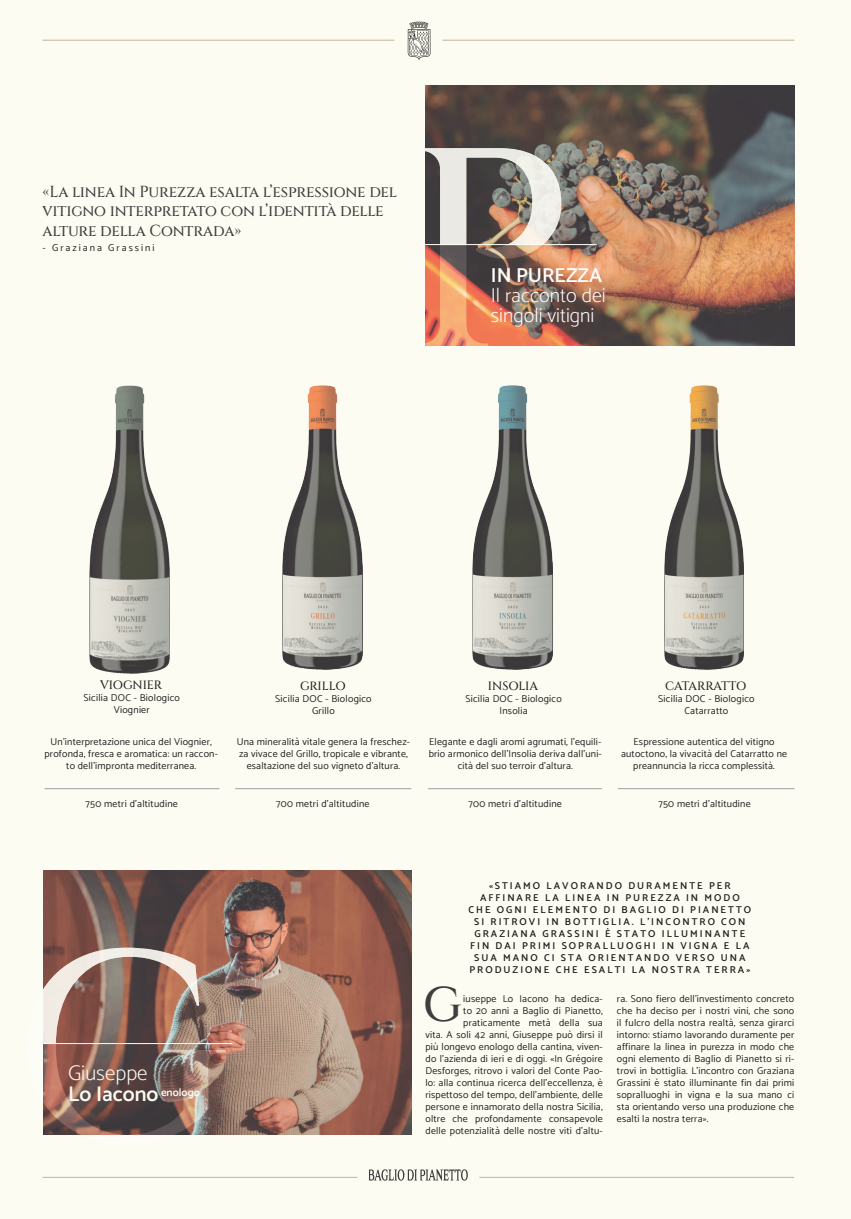
<style>
.page{position:relative;width:851px;height:1219px;background:#fff}
.page>*{position:absolute;margin:0;border:0;box-sizing:border-box;transform-origin:0 0}
.t1{font:500 48.7px "Cinzel";color:#3e3e3f}
.t2{font:200 21.4px/21.4px "Catamaran";color:#fdfcf2}
.t3{font:200 20.3px/20.3px "Catamaran";color:#fff}
.t4{font:600 20.3px "Catamaran";color:#fff}
.t5{font:500 16px/19.2px "Cinzel";letter-spacing:-.01em;color:#3e3e3f;scale:.96 1}
.t6{font:500 12px "Cinzel";letter-spacing:-.01em;color:#231f20}
.t7{font:10px/12px "Catamaran";letter-spacing:.02em;color:#231f20;text-align:center}
.t8{font:600 10px/12px "Catamaran";letter-spacing:.2em;color:#231f20;text-align:center}
.t9{font:10px "Catamaran";letter-spacing:.2em;color:#231f20}
.s1{font-weight:600}
</style>
<div class="page">
<div style="left:0;top:0;width:850px;height:1219px;background:#fdfcf2"></div>
<hr style="left:43px;top:40px;width:351px;height:1px;background:#c3b49b">
<hr style="left:43px;top:1177px;width:314px;height:1px;background:#c3b49b">
<hr style="left:442px;top:40px;width:352px;height:1px;background:#c3b49b">
<hr style="left:479px;top:1177px;width:315px;height:1px;background:#c3b49b">
<svg style="left:369px;top:1169px;width:99px;height:12px"></svg>
<svg style="left:407px;top:22px;width:23px;height:38px"></svg>
<img style="left:43px;top:870px;width:368px;height:264px">
<svg style="left:43px;top:948px;width:183px;height:187px;background:#8c6e65"></svg>
<hr style="left:16px;top:1043px;width:216px;height:1px;background:#fdfcf2">
<img style="left:425px;top:85px;width:369px;height:261px">
<hr style="left:377px;top:244px;width:219px;height:1px;background:#fdfcf2">
<img style="left:425px;top:148px;width:136px;height:198px">
<img style="left:282px;top:385px;width:80px;height:285px">
<img style="left:473px;top:385px;width:79px;height:285px">
<img style="left:664px;top:385px;width:79px;height:285px">
<img style="left:89px;top:385px;width:81px;height:289px">
<hr style="left:428px;top:788px;width:173px;height:1px;background:#9d9fa2">
<hr style="left:617px;top:788px;width:177px;height:1px;background:#9d9fa2">
<hr style="left:45px;top:788px;width:174px;height:1px;background:#9d9fa2">
<hr style="left:235px;top:788px;width:176px;height:1px;background:#9d9fa2">
<h3 class="t5" style="left:43px;top:183px;width:371px">«La linea In Purezza esalta l’espressione del vitigno interpretato con l’identità delle alture della Contrada»</h3>
<p class="t9" style="left:43px;top:240px;width:113px">- Graziana Grassini</p>
<h3 class="t4" style="left:491px;top:259px;width:113px">IN PUREZZA</h3>
<h3 class="t3" style="left:491px;top:285px;width:116px">Il racconto dei singoli vitigni</h3>
<p class="t6" style="left:100px;top:677px;width:64px">VIOGNIER</p>
<p class="t7" style="left:83px;top:691px;width:98px">Sicilia DOC - Biologico<br>Viognier</p>
<p class="t7" style="left:44px;top:735px;width:175px">Un’interpretazione unica del Viognier, profonda, fresca e aromatica: un raccon&shy;to dell’impronta mediterranea.</p>
<p class="t7" style="left:237px;top:735px;width:175px">Una mineralità vitale genera la freschez&shy;za vivace del Grillo, tropicale e vibrante, esaltazione del suo vigneto d’altura.</p>
<p class="t7" style="left:428px;top:735px;width:174px">Elegante e dagli aromi agrumati, l’equili&shy;brio armonico dell’Insolia deriva dall’uni&shy;cità del suo terroir d’altura.</p>
<p class="t7" style="left:621px;top:735px;width:168px">Espressione autentica del vitigno autoctono, la vivacità del Catarratto ne preannuncia la ricca complessità.</p>
<p class="t6" style="left:665px;top:678px;width:83px">CATARRATTO</p>
<p class="t7" style="left:658px;top:692px;width:98px">Sicilia DOC - Biologico<br>Catarratto</p>
<p class="t6" style="left:488px;top:678px;width:52px">INSOLIA</p>
<p class="t7" style="left:465px;top:692px;width:98px">Sicilia DOC - Biologico<br>Insolia</p>
<p class="t6" style="left:300px;top:678px;width:47px">GRILLO</p>
<p class="t7" style="left:275px;top:692px;width:98px">Sicilia DOC - Biologico<br>Grillo</p>
<p class="t7" style="left:85px;top:798px;width:94px">750 metri d’altitudine</p>
<p class="t7" style="left:276px;top:798px;width:95px">700 metri d’altitudine</p>
<p class="t7" style="left:468px;top:798px;width:95px">700 metri d’altitudine</p>
<p class="t7" style="left:658px;top:798px;width:94px">750 metri d’altitudine</p>
<h2 class="t2" style="left:68px;top:1061px;width:133px">Giuseppe<br><span class="s1">Lo Iacono</span> <sup>enologo</sup></h2>
<p class="t8" style="left:468px;top:879px;width:284px">«STIAMO LAVORANDO DURAMENTE PER AFFINARE LA LINEA IN PUREZZA IN MODO CHE OGNI ELEMENTO DI BAGLIO DI PIANETTO SI RITROVI IN BOTTIGLIA. L’INCONTRO CON GRAZIANA GRASSINI È STATO ILLUMINANTE FIN DAI PRIMI SOPRALLUOGHI IN VIGNA E LA SUA MANO CI STA ORIENTANDO VERSO UNA PRODUZIONE CHE ESALTI LA NOSTRA TERRA»</p>
<h1 class="t1" style="left:423px;top:973px;width:41px">G</h1>
<p class="t7" style="left:425px;top:992px;width:179px;text-align:right">iuseppe Lo Iacono ha dedica-<br>to 20 anni a Baglio di Pianetto, praticamente metà della sua<br>vita. A soli 42 anni, Giuseppe può dirsi il più longevo enologo della cantina, viven&shy;do l’azienda di ieri e di oggi. «In Grégoire Desforges, ritrovo i valori del Conte Pao&shy;lo: alla continua ricerca dell’eccellenza, è rispettoso del tempo, dell’ambiente, delle persone e innamorato della nostra Sicilia, oltre che profondamente consapevole delle potenzialità delle nostre viti d’altu-</p>
<p class="t7" style="left:617px;top:992px;width:179px;text-align:justify">ra. Sono fiero dell’investimento concreto che ha deciso per i nostri vini, che sono il fulcro della nostra realtà, senza girarci intorno: stiamo lavorando duramente per affinare la linea in purezza in modo che ogni elemento di Baglio di Pianetto si ri&shy;trovi in bottiglia. L’incontro con Graziana Grassini è stato illuminante fin dai primi sopralluoghi in vigna e la sua mano ci sta orientando verso una produzione che esalti la nostra terra».</p>
</div>
